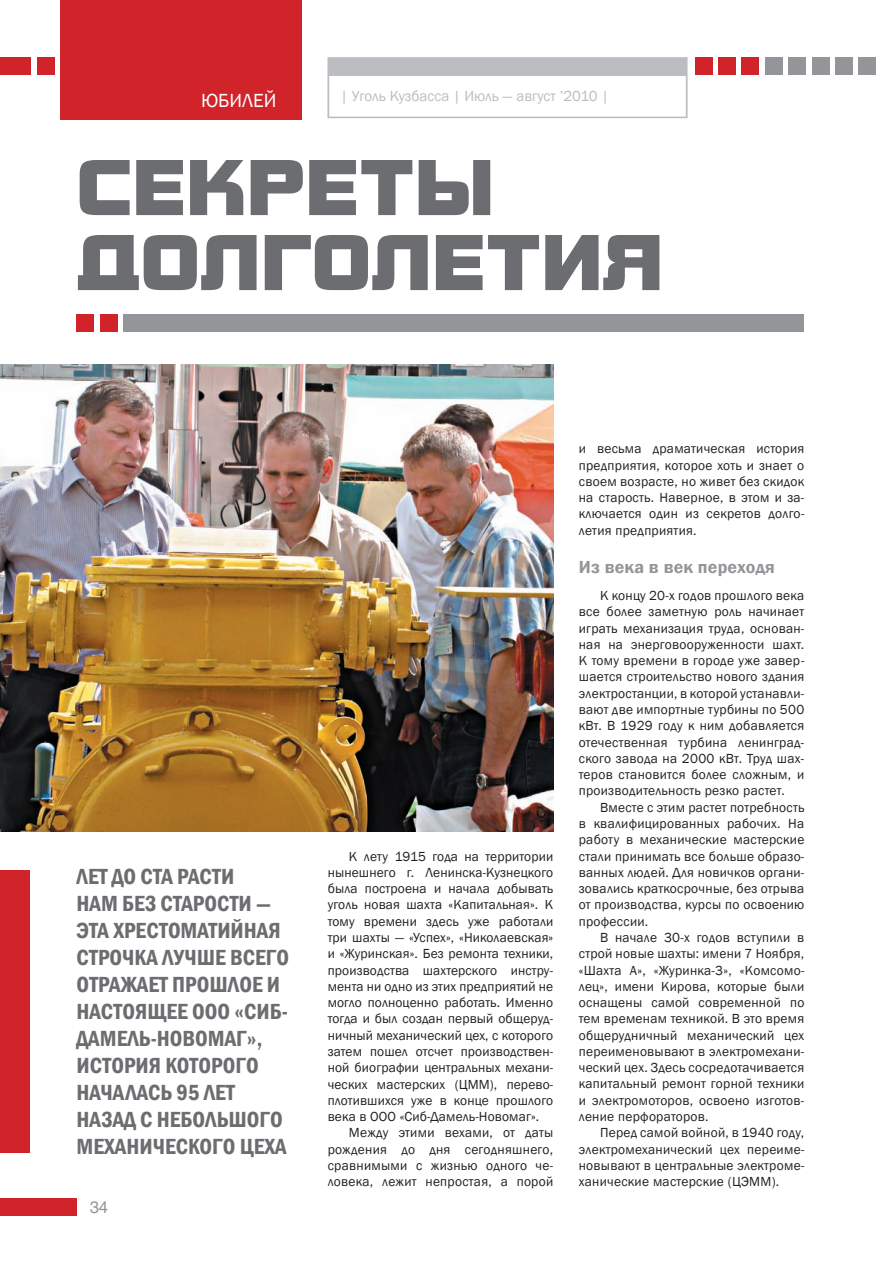
<style>
.page{position:relative;width:881px;height:1263px;background:#fff}
.page>*{position:absolute;margin:0;border:0;box-sizing:border-box;transform-origin:0 0}
.t1{font:600 condensed 22.5px/27px "Franklin Gothic";color:#6c6d70}
.t2{font:19.5px "Franklin Gothic";color:#fff}
.t3{font:600 18px "Franklin Gothic";letter-spacing:.01em;color:#939598}
.t4{font:16.5px "Helios";color:#939598}
.t5{font:15px "Franklin Gothic";color:#bcbdc0}
.t6{font:13.5px/16.4px "Franklin Gothic";letter-spacing:.02em;color:#231f20;text-align:justify}
</style>
<div class="page">
<div style="left:327px;top:57px;width:360px;height:61px;background:#fff;border:2px solid #bcbdc0"></div>
<div style="left:858px;top:58px;width:17px;height:17px;background:#939598"></div>
<div style="left:327px;top:59px;width:359px;height:17px;background:#bcbdc0"></div>
<div style="left:0;top:1198px;width:77px;height:17px;background:#d1232a"></div>
<div style="left:37px;top:58px;width:17px;height:17px;background:#d1232a"></div>
<div style="left:0;top:58px;width:30px;height:17px;background:#d1232a"></div>
<div style="left:835px;top:58px;width:17px;height:17px;background:#939598"></div>
<div style="left:811px;top:58px;width:17px;height:17px;background:#939598"></div>
<div style="left:788px;top:58px;width:17px;height:17px;background:#939598"></div>
<div style="left:765px;top:58px;width:17px;height:17px;background:#939598"></div>
<div style="left:741px;top:58px;width:17px;height:17px;background:#d1232a"></div>
<div style="left:718px;top:58px;width:17px;height:17px;background:#d1232a"></div>
<div style="left:694px;top:58px;width:17px;height:17px;background:#d1232a"></div>
<div style="left:60px;top:1px;width:242px;height:119px;background:#d1232a"></div>
<svg style="left:78px;top:235px;width:581px;height:55px"></svg>
<svg style="left:80px;top:160px;width:410px;height:55px"></svg>
<img style="left:0;top:365px;width:553px;height:466px">
<div style="left:123px;top:315px;width:681px;height:17px;background:#939598"></div>
<div style="left:100px;top:315px;width:17px;height:17px;background:#d1232a"></div>
<div style="left:77px;top:315px;width:17px;height:17px;background:#d1232a"></div>
<div style="left:0;top:870px;width:30px;height:282px;background:#d1232a"></div>
<h2 class="t2" style="left:201px;top:88px;width:14px">юбиле</h2>
<h2 class="t2" style="left:264px;top:88px;width:14px">й</h2>
<p class="t5" style="left:340px;top:87px;width:270px">| Уголь Кузбасса | Июль — август ’2010 |</p>
<h1 class="t1" style="left:77px;top:863px;width:214px">Лет до ста расти<br>нам без старости — эта хрестоматийная строчка лучше всего отражает п рошлое и настоящее ООО</h1>
<h1 class="t1" style="left:77px;top:998px;width:213px;text-indent:157px">«Сиб-<br>Дамель-Новомаг», история которого началась 95 лет назад с небольшого механического цеха</h1>
<p class="t4" style="left:90px;top:1197px;width:20px">34</p>
<p class="t6" style="left:327px;top:848px;width:227px;text-indent:21px">К лету 1915 года на территории нынешнего г. Ленинска-Кузнецкого была построена и начала добывать уголь новая шахта «Капитальная». К тому времени здесь уже работали три шахты — «Успех», «Николаевская» и «Журинская». Без ремонта техники, производства шахтерского инстру&shy;мента ни одно из этих предприятий не могло полноценно работать. Именно тогда и был создан первый общеруд&shy;ничный механический цех, с которого затем пошел отсчет производствен&shy;ной биографии центральных механи&shy;ческих мастерских (ЦММ), перево&shy;плотившихся уже в конце прошлого века в ООО «Сиб-Дамель-Новомаг».</p>
<p class="t6" style="left:327px;top:1125px;width:227px;text-indent:21px">Между этими вехами, от даты рождения до дня сегодняшнего, сравнимыми с жизнью одного че&shy;ловека, лежит непростая, а порой</p>
<p class="t6" style="left:578px;top:441px;width:227px">и весьма драматическая история предприятия, которое хоть и знает о своем возрасте, но живет без скидок на старость. Наверное, в этом и за&shy;ключается один из секретов долго&shy;летия предприятия.</p>
<h3 class="t3" style="left:578px;top:556px;width:197px">Из века в век переходя</h3>
<p class="t6" style="left:578px;top:588px;width:227px;text-indent:21px">К концу 20-х годов прошлого века все более заметную роль начинает играть механизация труда, основан&shy;ная на энерговооруженности шахт.<br>К тому времени в городе уже завер&shy;шается строительство нового здания электростанции, в которой устанавли&shy;вают две импортные турбины по 500 кВт. В 1929 году к ним добавляется отечественная турбина ленинград&shy;ского завода на 2000 кВт. Труд шах&shy;теров становится более сложным, и производительность резко растет.</p>
<p class="t6" style="left:578px;top:799px;width:227px;text-indent:21px">Вместе с этим растет потребность в квалифицированных рабочих. На работу в механические мастерские стали принимать все больше образо&shy;ванных людей. Для новичков органи&shy;зовались краткосрочные, без отрыва от производства, курсы по освоению профессии.</p>
<p class="t6" style="left:578px;top:929px;width:227px;text-indent:21px">В начале 30-х годов вступили в строй новые шахты: имени 7 Ноября, «Шахта А», «Журинка-3», «Комсомо&shy;лец», имени Кирова, которые были оснащены самой современной по тем временам техникой. В это время общерудничный механический цех переименовывают в электромехани&shy;ческий цех. Здесь сосредотачивается капитальный ремонт горной техники и электромоторов, освоено изготов&shy;ление перфораторов.</p>
<p class="t6" style="left:578px;top:1125px;width:227px;text-indent:21px">Перед самой войной, в 1940 году, электромеханический цех переиме&shy;новывают в центральные электроме&shy;ханические мастерские (ЦЭММ).</p>
</div>
